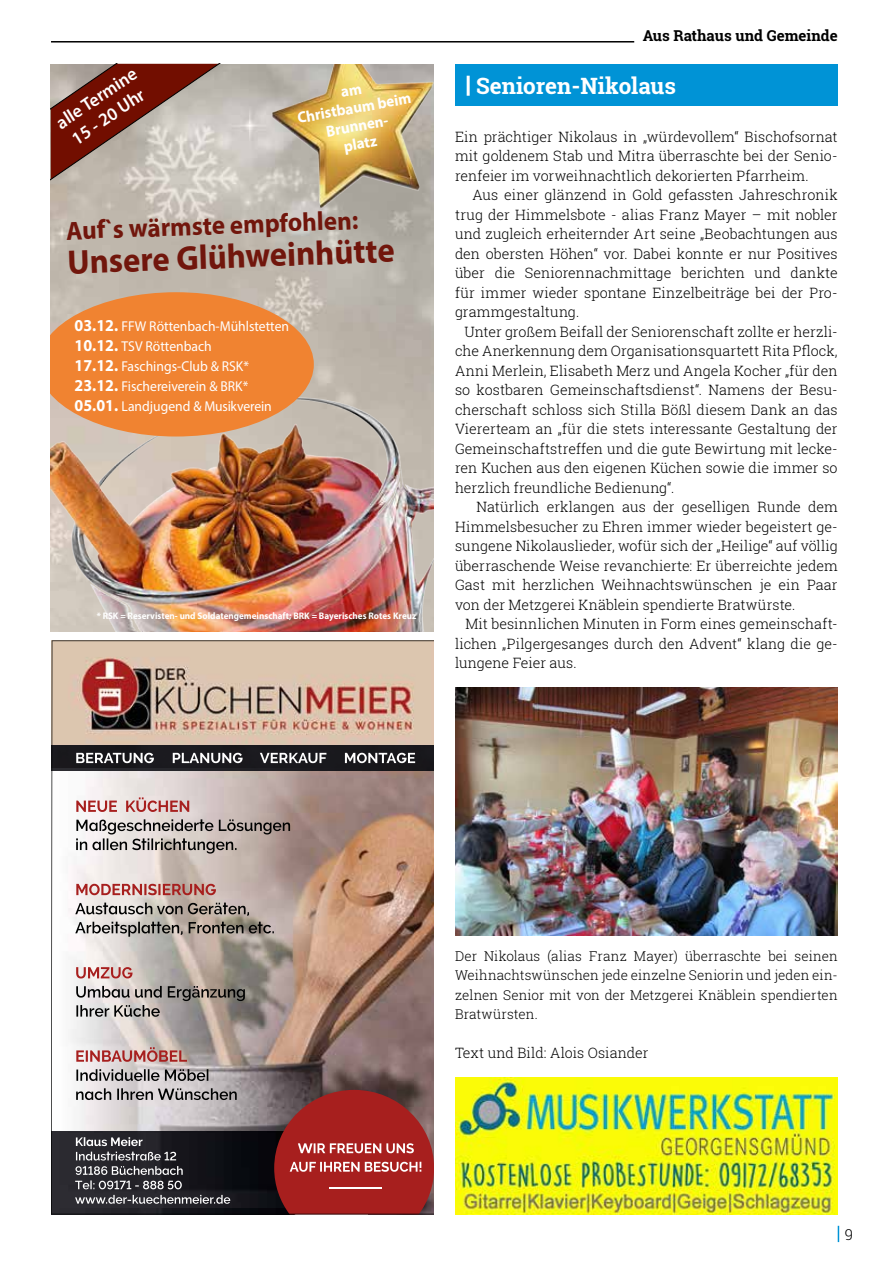
<style>
.page{position:relative;width:893px;height:1263px;background:#fff}
.page>*{position:absolute;margin:0;border:0;box-sizing:border-box;transform-origin:0 0}
.t1{font:700 34.35px "Myriad Pro";color:#71160c;scale:.95 1}
.t2{font:700 26.25px "Myriad Pro";color:#71160c;scale:.95 1}
.t3{font:700 22.5px "Roboto Slab";color:#fff}
.t4{font:600 18.3px/22px "Myriad Pro";color:#fff}
.t5{font:700 15.75px/18.1px "Myriad Pro";color:#fff;text-align:center;scale:.96 1}
.t6{font:700 15px "Roboto Slab";color:#000}
.t7{font:300 15px "Roboto Slab";color:#000}
.t8{font:300 14.25px/19.5px "Roboto Slab";color:#000;text-align:justify}
.t9{font:14.25px/20.1px "Myriad Pro";color:#fff;scale:.95 1}
.t10{font:300 13.5px/19.5px "Roboto Slab";letter-spacing:.005em;color:#000;text-align:justify}
.t11{font:700 9.6px "Myriad Pro";color:#fff;scale:.95 1}
.s1{font-weight:700;font-size:16.65px}
</style>
<div class="page">
<svg style="left:838px;top:1226px;width:1px;height:16px"></svg>
<hr style="left:51px;top:41px;width:583px;height:2px;background:#000">
<div style="left:455px;top:64px;width:383px;height:41px;background:#0093d6"></div>
<hr style="left:467px;top:76px;width:3px;height:20px;background:#fff">
<img style="left:455px;top:1078px;width:383px;height:136px">
<img style="left:51px;top:641px;width:383px;height:129px">
<img style="left:51px;top:770px;width:383px;height:361px">
<img style="left:51px;top:1208px;width:223px;height:6px">
<img style="left:51px;top:1131px;width:223px;height:77px">
<img style="left:274px;top:1090px;width:160px;height:124px">
<img style="left:329px;top:1187px;width:52px;height:2px">
<img style="left:51px;top:196px;width:383px;height:193px">
<img style="left:51px;top:389px;width:383px;height:242px">
<svg style="left:51px;top:64px;width:217px;height:132px;background:#ac8b81"></svg>
<svg style="left:51px;top:292px;width:263px;height:144px;background:#e88e49"></svg>
<img style="left:268px;top:64px;width:166px;height:151px">
<img style="left:455px;top:688px;width:383px;height:247px">
<p class="t4" style="left:51px;top:115px;width:95px;rotate:-35deg">alle Termine<br>15 - 20 Uhr</p>
<p class="t5" style="left:293px;top:91px;width:122px;rotate:-10deg">am<br>Christbaum beim<br>Brunnen-<br>platz</p>
<h2 class="t2" style="left:66px;top:213px;width:309px;rotate:-2deg">Auf`s wärmste empfohlen:</h2>
<h1 class="t1" style="left:67px;top:240px;width:346px;rotate:-2deg">Unsere Glühweinhütte</h1>
<p class="t9" style="left:75px;top:316px;width:227px"><span class="s1">03.12.</span> FFW Röttenbach-Mühlstetten<br><span class="s1">10.12.</span> TSV Röttenbach<br><span class="s1">17.12.</span> Faschings-Club &amp; RSK*<br><span class="s1">23.12.</span> Fischereiverein &amp; BRK*<br><span class="s1">05.01.</span> Landjugend &amp; Musikverein</p>
<p class="t11" style="left:97px;top:609px;width:338px">* RSK = Reservisten- und Soldatengemeinschaft; BRK = Bayerisches Rotes Kreuz</p>
<p class="t6" style="left:643px;top:25px;width:196px">Aus Rathaus und Gemeinde</p>
<h3 class="t3" style="left:476px;top:70px;width:201px">Senioren-Nikolaus</h3>
<p class="t8" style="left:455px;top:127px;width:384px">Ein prächtiger Nikolaus in „würdevollem“ Bischofsornat mit goldenem Stab und Mitra überraschte bei der Senio&shy;renfeier im vorweihnachtlich dekorierten Pfarrheim.</p>
<p class="t8" style="left:455px;top:185px;width:384px;text-indent:17px">Aus einer glänzend in Gold gefassten Jahreschronik trug der Himmelsbote - alias Franz Mayer – mit nobler und zugleich erheiternder Art seine „Beobachtungen aus den obersten Höhen“ vor. Dabei konnte er nur Positives über die Seniorennachmittage berichten und dankte für immer wieder spontane Einzelbeiträge bei der Pro&shy;grammgestaltung.</p>
<p class="t8" style="left:455px;top:321px;width:384px;text-indent:10px">Unter großem Beifall der Seniorenschaft zollte er herzli&shy;che Anerkennung dem Organisationsquartett Rita Pflock, Anni Merlein, Elisabeth Merz und Angela Kocher „für den so kostbaren Gemeinschaftsdienst“. Namens der Besu&shy;cherschaft schloss sich Stilla Bößl diesem Dank an das Viererteam an „für die stets interessante Gestaltung der Gemeinschaftstreffen und die gute Bewirtung mit lecke&shy;ren Kuchen aus den eigenen Küchen sowie die immer so herzlich freundliche Bedienung“.</p>
<p class="t8" style="left:455px;top:497px;width:384px;text-indent:21px">Natürlich erklangen aus der geselligen Runde dem Himmelsbesucher zu Ehren immer wieder begeistert ge&shy;sungene Nikolauslieder, wofür sich der „Heilige“ auf völlig überraschende Weise revanchierte: Er überreichte jedem Gast mit herzlichen Weihnachtswünschen je ein Paar von der Metzgerei Knäblein spendierte Bratwürste.</p>
<p class="t8" style="left:455px;top:614px;width:384px;text-indent:10px">Mit besinnlichen Minuten in Form eines gemeinschaft&shy;lichen „Pilgergesanges durch den Advent“ klang die ge&shy;lungene Feier aus.</p>
<p class="t10" style="left:455px;top:946px;width:384px">Der Nikolaus (alias Franz Mayer) überraschte bei seinen Weihnachtswünschen jede einzelne Seniorin und jeden ein&shy;zelnen Senior mit von der Metzgerei Knäblein spendierten Bratwürsten.</p>
<p class="t8" style="left:455px;top:1043px;width:195px">Text und Bild: Alois Osiander</p>
<p class="t7" style="left:845px;top:1224px;width:10px">9</p>
</div>
